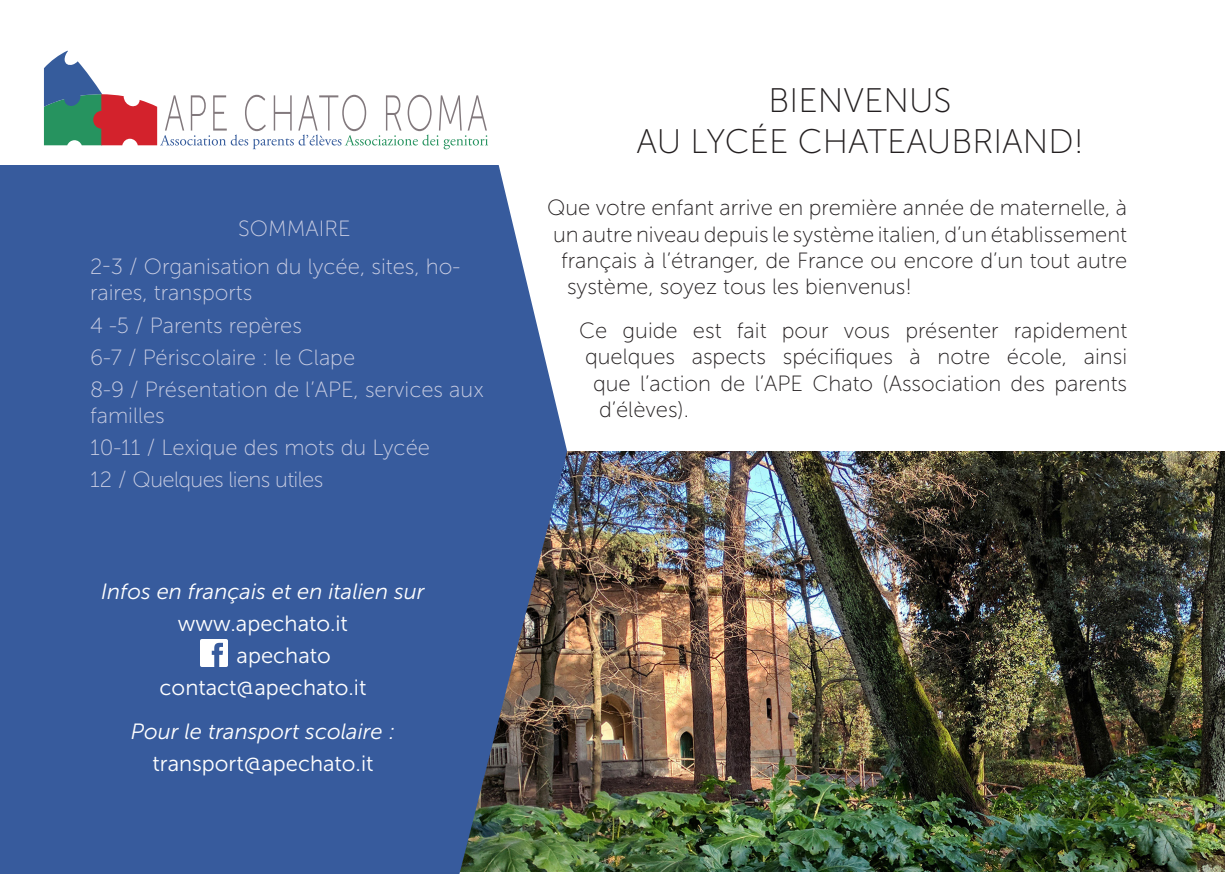
<style>
.page{position:relative;width:1225px;height:874px;background:#fff}
.page>*{position:absolute;margin:0;border:0;box-sizing:border-box;transform-origin:0 0}
.t1{font:34px "Museo Sans 100";color:#231f20}
.t2{font:22px "Museo Sans 100";color:#231f20}
.t3{font:22px/26.4px "Museo Sans 100";color:#cacee3}
.t4{font:22px "Museo Sans 300";color:#fff}
.t5{font:italic 22px "Museo Sans 300";color:#fff}
.t6{font:22px "Museo Sans 100";letter-spacing:-.03em;color:#cacee3}
</style>
<div class="page">
<img style="left:567px;top:451px;width:658px;height:420px">
<svg style="left:0;top:165px;width:567px;height:708px;background:#3d5e9a"></svg>
<svg style="left:44px;top:51px;width:444px;height:98px"></svg>
<img style="left:200px;top:639px;width:27px;height:27px">
<p class="t3" style="left:238px;top:215px;width:114px">SOMMAIRE</p>
<p class="t3" style="left:90px;top:253px;width:372px">2-3 / Organisation du lycée, sites, ho&shy;raires, transports</p>
<p class="t3" style="left:90px;top:312px;width:213px">4 -5 / Parents repères</p>
<p class="t3" style="left:90px;top:344px;width:267px">6-7 / Périscolaire : le Clape</p>
<p class="t3" style="left:90px;top:376px;width:395px">8-9 / Présentation de l’APE, services aux familles</p>
<p class="t3" style="left:90px;top:434px;width:341px">10-11 / Lexique des mots du Lycée</p>
<p class="t6" style="left:90px;top:468px;width:235px">12 / Quelques liens utiles</p>
<p class="t5" style="left:101px;top:579px;width:325px">Infos en français et en italien sur</p>
<p class="t4" style="left:178px;top:611px;width:171px">www.apechato.it</p>
<p class="t4" style="left:237px;top:643px;width:96px">apechato</p>
<p class="t4" style="left:160px;top:675px;width:208px">contact@apechato.it</p>
<p class="t5" style="left:131px;top:718px;width:266px">Pour le transport scolaire :</p>
<p class="t4" style="left:152px;top:750px;width:223px">transport@apechato.it</p>
<p class="t1" style="left:768px;top:82px;width:184px">BIENVENUS</p>
<p class="t1" style="left:636px;top:123px;width:449px">AU LYCÉE CHATEAUBRIAND!</p>
<p class="t2" style="left:547px;top:196px;width:581px">Que votre enfant arrive en première année de maternelle, à</p>
<p class="t2" style="left:553px;top:222px;width:576px">un autre niveau depuis le système italien, d’un établissement</p>
<p class="t2" style="left:561px;top:248px;width:568px">français à l’étranger, de France ou encore d’un tout autre</p>
<p class="t2" style="left:567px;top:275px;width:346px">système, soyez tous les bienvenus!</p>
<p class="t2" style="left:579px;top:318px;width:550px">Ce guide est fait pour vous présenter rapidement</p>
<p class="t2" style="left:585px;top:345px;width:544px">quelques aspects spécifiques à notre école, ainsi</p>
<p class="t2" style="left:593px;top:371px;width:535px">que l’action de l’APE Chato (Association des parents</p>
<p class="t2" style="left:599px;top:398px;width:91px">d’élèves).</p>
</div>
